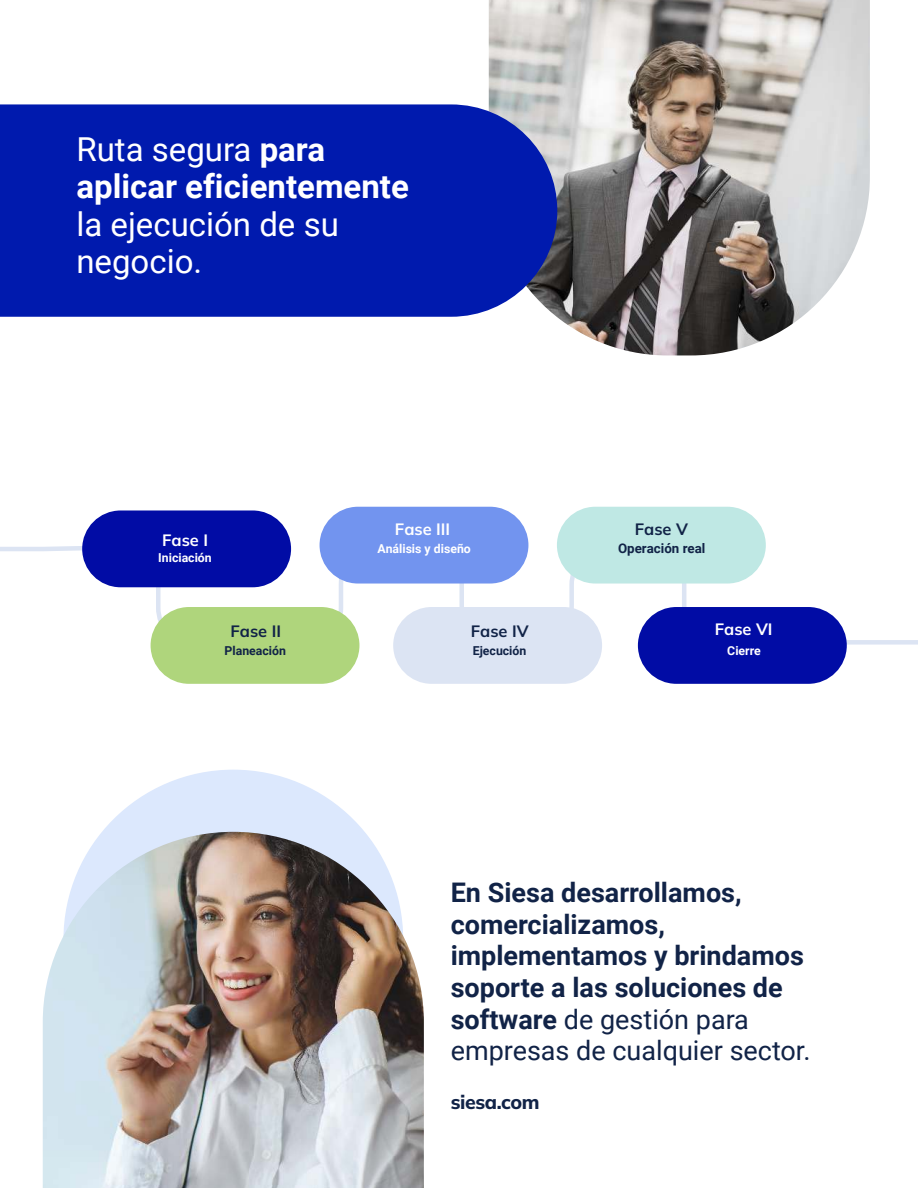
<style>
.page{position:relative;width:918px;height:1188px;background:#fff}
.page>*{position:absolute;margin:0;border:0;box-sizing:border-box;transform-origin:0 0}
.t1{font:700 33px/37.7px "Roboto";color:#fff}
.t2{font:33px/37.7px "Roboto";color:#fff}
.t3{font:700 27px/31.5px "Roboto";color:#112347}
.t4{font:200 19.5px "Mulish";letter-spacing:-.02em;color:#112347}
.t5{font:700 16.35px "Mulish";color:#fff}
.t6{font:700 16.35px "Mulish";color:#112347}
.t7{font:700 13.35px "Roboto";color:#112347}
.t8{font:700 12.3px "Roboto";color:#fff}
.t9{font:700 12.3px "Roboto";color:#112347}
.s1{font-weight:400}
</style>
<div class="page">
<div style="left:63px;top:770px;width:340px;height:415px;background:#dce8fd;border-radius:170px"></div>
<img style="left:489px;top:0;width:381px;height:355px">
<div style="left:0;top:104px;width:557px;height:213px;background:#001aae"></div>
<img style="left:43px;top:832px;width:381px;height:356px">
<svg style="left:0;top:543px;width:918px;height:106px"></svg>
<div style="left:82px;top:510px;width:209px;height:77px;background:#010ca5;border-radius:38px"></div>
<div style="left:557px;top:507px;width:209px;height:77px;background:#bfe8e4;border-radius:38px"></div>
<div style="left:151px;top:607px;width:208px;height:77px;background:#afd57c;border-radius:38px"></div>
<div style="left:393px;top:607px;width:209px;height:77px;background:#dce4f3;border-radius:38px"></div>
<div style="left:638px;top:607px;width:209px;height:77px;background:#010ca5;border-radius:38px"></div>
<div style="left:320px;top:507px;width:208px;height:77px;background:#7294ef;border-radius:38px"></div>
<p class="t1" style="left:76px;top:133px;width:334px"><span class="s1">Ruta segura</span> para aplicar eficientemente</p>
<p class="t2" style="left:76px;top:204px;width:264px">la ejecución de su negocio.</p>
<p class="t5" style="left:162px;top:531px;width:47px">Fase I</p>
<p class="t8" style="left:158px;top:553px;width:55px">Iniciación</p>
<p class="t6" style="left:231px;top:622px;width:52px">Fase II</p>
<p class="t9" style="left:225px;top:646px;width:63px">Planeación</p>
<p class="t5" style="left:395px;top:520px;width:57px">Fase III</p>
<p class="t8" style="left:377px;top:544px;width:95px">Análisis y diseño</p>
<p class="t6" style="left:471px;top:622px;width:59px">Fase IV</p>
<p class="t9" style="left:473px;top:646px;width:55px">Ejecución</p>
<p class="t6" style="left:635px;top:520px;width:55px">Fase V</p>
<p class="t7" style="left:618px;top:543px;width:89px">Operación real</p>
<p class="t5" style="left:715px;top:620px;width:59px">Fase VI</p>
<p class="t8" style="left:727px;top:646px;width:35px">Cierre</p>
<p class="t3" style="left:451px;top:879px;width:361px">En Siesa desarrollamos, comercializamos, implementamos y brindamos soporte a las soluciones de software <span class="s1">de gestión para empresas de cualquier sector.</span></p>
<p class="t4" style="left:451px;top:1091px;width:90px">siesa.com</p>
</div>
